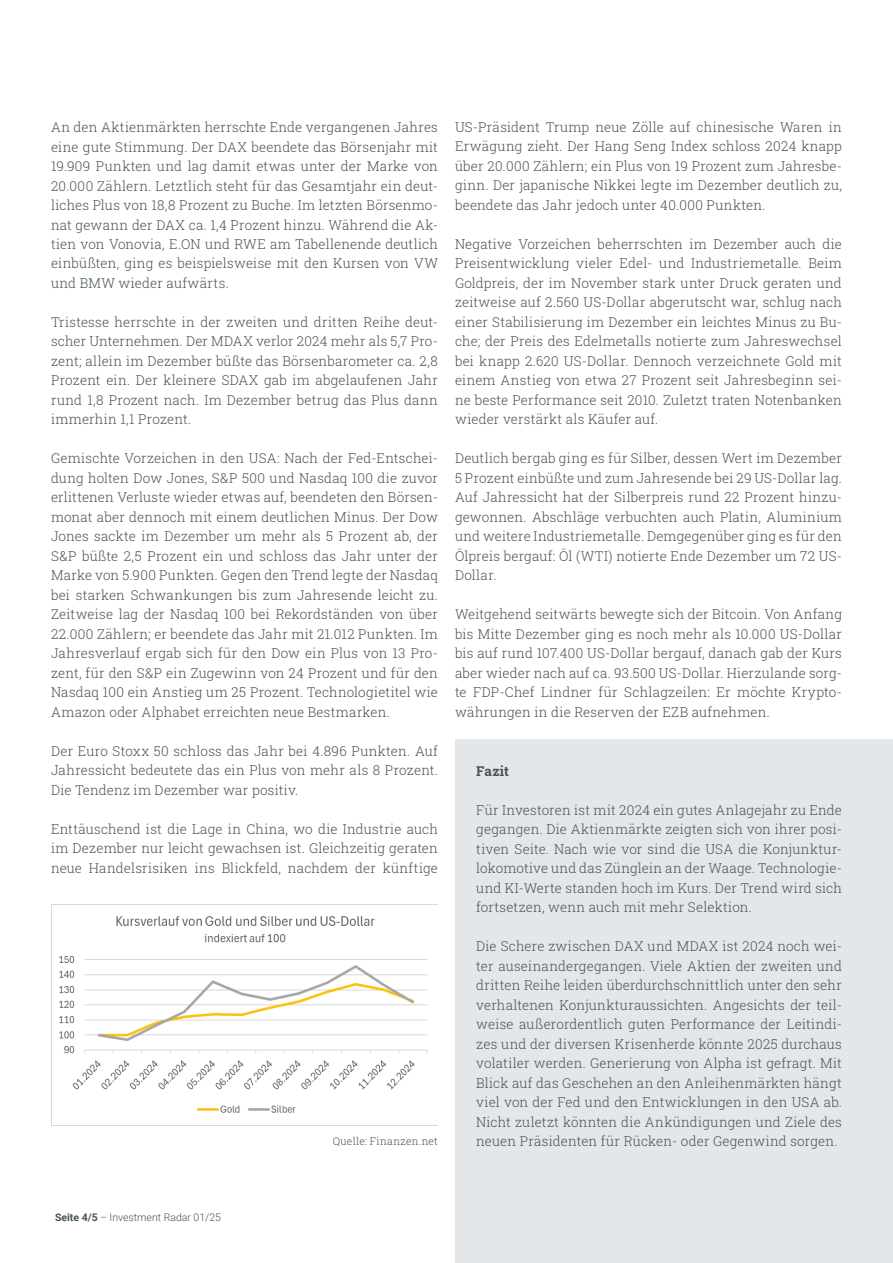
<style>
.page{position:relative;width:893px;height:1263px;background:#fff}
.page>*{position:absolute;margin:0;border:0;box-sizing:border-box;transform-origin:0 0}
.t1{font:300 13.5px/19.5px "Roboto Slab";letter-spacing:.015em;color:#475359;text-align:justify}
.t2{font:700 13.5px "Roboto Slab";letter-spacing:.01em;color:#475359}
.t3{font:300 10.5px "Roboto";color:#475359}
.t4{font:300 10.5px "Roboto Slab";letter-spacing:.025em;color:#475359}
.s1{font-weight:700}
</style>
<div class="page">
<img style="left:51px;top:904px;width:387px;height:221px">
<div style="left:455px;top:740px;width:438px;height:523px;background:#e3e7ea"></div>
<p class="t1" style="left:51px;top:117px;width:388px">An den Aktienmärkten herrschte Ende vergangenen Jahres eine gute Stimmung. Der DAX beendete das Börsenjahr mit 19.909 Punkten und lag damit etwas unter der Marke von 20.000 Zählern. Letztlich steht für das Gesamtjahr ein deut&shy;liches Plus von 18,8 Prozent zu Buche. Im letzten Börsenmo&shy;nat gewann der DAX ca. 1,4 Prozent hinzu. Während die Ak&shy;tien von Vonovia, E.ON und RWE am Tabellenende deutlich einbüßten, ging es beispielsweise mit den Kursen von VW und BMW wieder aufwärts.</p>
<p class="t1" style="left:51px;top:312px;width:388px">Tristesse herrschte in der zweiten und dritten Reihe deut&shy;scher Unternehmen. Der MDAX verlor 2024 mehr als 5,7 Pro&shy;zent; allein im Dezember büßte das Börsenbarometer ca. 2,8<br>Prozent ein. Der kleinere SDAX gab im abgelaufenen Jahr rund 1,8 Prozent nach. Im Dezember betrug das Plus dann immerhin 1,1 Prozent.</p>
<p class="t1" style="left:51px;top:448px;width:388px">Gemischte Vorzeichen in den USA: Nach der Fed-Entschei&shy;dung holten Dow Jones, S&amp;P 500 und Nasdaq 100 die zuvor erlittenen Verluste wieder etwas auf, beendeten den Börsen&shy;monat aber dennoch mit einem deutlichen Minus. Der Dow Jones sackte im Dezember um mehr als 5 Prozent ab, der S&amp;P büßte 2,5 Prozent ein und schloss das Jahr unter der Marke von 5.900 Punkten. Gegen den Trend legte der Nasdaq bei starken Schwankungen bis zum Jahresende leicht zu.<br>Zeitweise lag der Nasdaq 100 bei Rekordständen von über 22.000 Zählern; er beendete das Jahr mit 21.012 Punkten. Im Jahresverlauf ergab sich für den Dow ein Plus von 13 Pro&shy;zent, für den S&amp;P ein Zugewinn von 24 Prozent und für den Nasdaq 100 ein Anstieg um 25 Prozent. Technologietitel wie Amazon oder Alphabet erreichten neue Bestmarken.</p>
<p class="t1" style="left:51px;top:741px;width:388px">Der Euro Stoxx 50 schloss das Jahr bei 4.896 Punkten. Auf Jahressicht bedeutete das ein Plus von mehr als 8 Prozent.<br>Die Tendenz im Dezember war positiv.</p>
<p class="t1" style="left:51px;top:819px;width:388px">Enttäuschend ist die Lage in China, wo die Industrie auch im Dezember nur leicht gewachsen ist. Gleichzeitig geraten neue Handelsrisiken ins Blickfeld, nachdem der künftige</p>
<p class="t4" style="left:333px;top:1133px;width:107px">Quelle: Finanzen.net</p>
<p class="t1" style="left:455px;top:117px;width:388px">US-Präsident Trump neue Zölle auf chinesische Waren in Erwägung zieht. Der Hang Seng Index schloss 2024 knapp über 20.000 Zählern; ein Plus von 19 Prozent zum Jahresbe&shy;ginn. Der japanische Nikkei legte im Dezember deutlich zu, beendete das Jahr jedoch unter 40.000 Punkten.</p>
<p class="t1" style="left:455px;top:234px;width:388px">Negative Vorzeichen beherrschten im Dezember auch die Preisentwicklung vieler Edel- und Industriemetalle. Beim Goldpreis, der im November stark unter Druck geraten und zeitweise auf 2.560 US-Dollar abgerutscht war, schlug nach einer Stabilisierung im Dezember ein leichtes Minus zu Bu&shy;che; der Preis des Edelmetalls notierte zum Jahreswechsel bei knapp 2.620 US-Dollar. Dennoch verzeichnete Gold mit einem Anstieg von etwa 27 Prozent seit Jahresbeginn sei&shy;ne beste Performance seit 2010. Zuletzt traten Notenbanken wieder verstärkt als Käufer auf.</p>
<p class="t1" style="left:455px;top:448px;width:388px">Deutlich bergab ging es für Silber, dessen Wert im Dezember 5 Prozent einbüßte und zum Jahresende bei 29 US-Dollar lag.<br>Auf Jahressicht hat der Silberpreis rund 22 Prozent hinzu&shy;gewonnen. Abschläge verbuchten auch Platin, Aluminium und weitere Industriemetalle. Demgegenüber ging es für den Ölpreis bergauf: Öl (WTI) notierte Ende Dezember um 72 US-Dollar.</p>
<p class="t1" style="left:455px;top:604px;width:388px;text-align:left">Weitgehend seitwärts bewegte sich der Bitcoin. Von Anfang bis Mitte Dezember ging es noch mehr als 10.000 US-Dollar bis auf rund 107.400 US-Dollar bergauf, danach gab der Kurs aber wieder nach auf ca. 93.500 US-Dollar. Hierzulande sorg&shy;te FDP-Chef Lindner für Schlagzeilen: Er möchte Krypto&shy;währungen in die Reserven der EZB aufnehmen.</p>
<p class="t2" style="left:476px;top:761px;width:34px">Fazit</p>
<p class="t1" style="left:476px;top:800px;width:367px;text-align:left">Für Investoren ist mit 2024 ein gutes Anlagejahr zu Ende gegangen. Die Aktienmärkte zeigten sich von ihrer posi&shy;tiven Seite. Nach wie vor sind die USA die Konjunktur&shy;lokomotive und das Zünglein an der Waage. Technologie&shy;und KI-Werte standen hoch im Kurs. Der Trend wird sich fortsetzen, wenn auch mit mehr Selektion.</p>
<p class="t1" style="left:476px;top:936px;width:367px">Die Schere zwischen DAX und MDAX ist 2024 noch wei&shy;ter auseinandergegangen. Viele Aktien der zweiten und dritten Reihe leiden überdurchschnittlich unter den sehr verhaltenen Konjunkturaussichten. Angesichts der teil&shy;weise außerordentlich guten Performance der Leitindi&shy;zes und der diversen Krisenherde könnte 2025 durchaus volatiler werden. Generierung von Alpha ist gefragt. Mit Blick auf das Geschehen an den Anleihenmärkten hängt viel von der Fed und den Entwicklungen in den USA ab.<br>Nicht zuletzt könnten die Ankündigungen und Ziele des neuen Präsidenten für Rücken- oder Gegenwind sorgen.</p>
<p class="t3" style="left:55px;top:1209px;width:167px"><span class="s1">Seite 4/5</span> – Investment Radar 01/25</p>
</div>
